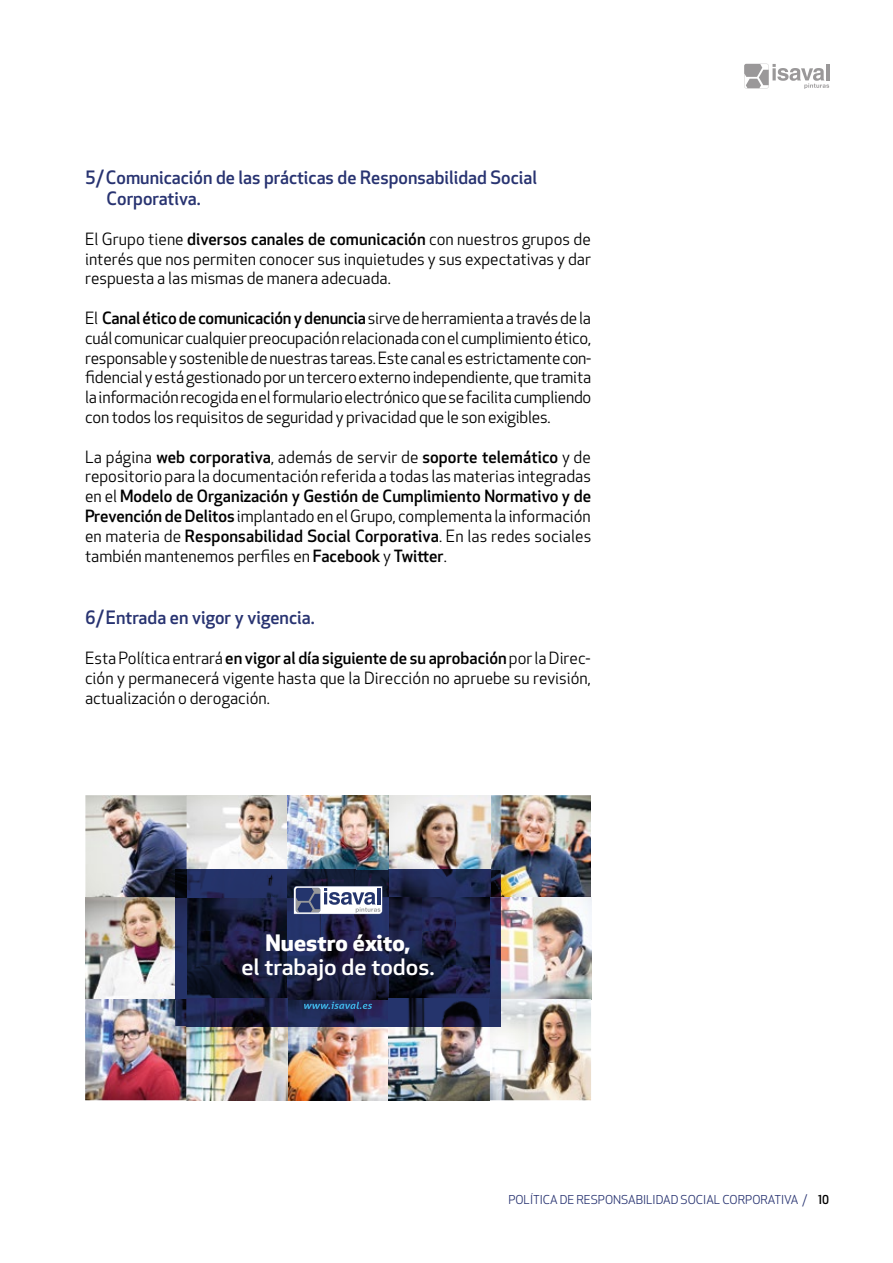
<style>
.page{position:relative;width:893px;height:1263px;background:#fff}
.page>*{position:absolute;margin:0;border:0;box-sizing:border-box;transform-origin:0 0}
.t1{font:500 22.05px "Apex New";color:#fff;scale:1.08 1}
.t2{font:700 22.05px "Apex New";color:#fff;scale:1.08 1}
.t3{font:500 18px/21.6px "Apex New";color:#283371}
.t4{font:16.5px/19.8px "Apex New";color:#000;text-align:justify}
.t5{font:12px "Apex New";color:#283371}
.s1{font-weight:500}
.s2{font-weight:500;color:#000}
</style>
<div class="page">
<svg style="left:744px;top:64px;width:85px;height:25px"></svg>
<hr style="left:826px;top:64px;width:3px;height:16px;background:#9a9899">
<img style="left:490px;top:795px;width:101px;height:102px">
<img style="left:187px;top:1026px;width:303px;height:74px">
<img style="left:85px;top:795px;width:102px;height:305px">
<img style="left:501px;top:897px;width:90px;height:102px">
<img style="left:187px;top:795px;width:303px;height:75px">
<img style="left:490px;top:999px;width:101px;height:101px">
<svg style="left:175px;top:897px;width:12px;height:102px"></svg>
<img style="left:187px;top:897px;width:303px;height:102px">
<img style="left:490px;top:870px;width:11px;height:129px">
<img style="left:175px;top:999px;width:326px;height:27px">
<img style="left:175px;top:870px;width:315px;height:27px">
<svg style="left:304px;top:1002px;width:68px;height:7px"></svg>
<svg style="left:294px;top:886px;width:88px;height:28px"></svg>
<hr style="left:377px;top:888px;width:3px;height:16px;background:#24356d">
<p class="t3" style="left:107px;top:166px;width:432px;text-indent:-22px">5/ Comunicación de las prácticas de Responsabilidad Social<br>Corporativa.</p>
<p class="t4" style="left:85px;top:229px;width:507px">El Grupo tiene <span class="s1">diversos canales de comunicación</span> con nuestros grupos de interés que nos permiten conocer sus inquietudes y sus expectativas y dar respuesta a las mismas de manera adecuada.</p>
<p class="t4" style="left:85px;top:308px;width:508px">El <span class="s1">Canal ético de comunicación y denuncia</span> sirve de herramienta a través de la cuál comunicar cualquier preocupación relacionada con el cumplimiento ético, responsable y sostenible de nuestras tareas. Este canal es estrictamente con&shy;fidencial y está gestionado por un tercero externo independiente, que tramita la información recogida en el formulario electrónico que se facilita cumpliendo con todos los requisitos de seguridad y privacidad que le son exigibles.</p>
<p class="t4" style="left:85px;top:447px;width:508px">La página <span class="s1">web corporativa</span>, además de servir de <span class="s1">soporte telemático</span> y de repositorio para la documentación referida a todas las materias integradas en el <span class="s1">Modelo de Organización y Gestión de Cumplimiento Normativo y de Prevención de Delitos</span> implantado en el Grupo, complementa la información en materia de <span class="s1">Responsabilidad Social Corporativa</span>. En las redes sociales también mantenemos perfiles en <span class="s1">Facebook</span> y <span class="s1">Twitter</span>.</p>
<p class="t3" style="left:85px;top:607px;width:231px">6/ Entrada en vigor y vigencia.</p>
<p class="t4" style="left:85px;top:648px;width:507px">Esta Política entrará <span class="s1">en vigor al día siguiente de su aprobación</span> por la Direc&shy;ción y permanecerá vigente hasta que la Dirección no apruebe su revisión, actualización o derogación.</p>
<h1 class="t2" style="left:266px;top:927px;width:136px">Nuestro éxito,</h1>
<h1 class="t1" style="left:241px;top:952px;width:180px">el trabajo de todos.</h1>
<p class="t5" style="left:508px;top:1192px;width:322px">POLÍTICA DE RESPONSABILIDAD SOCIAL CORPORATIVA / <span class="s2">10</span></p>
</div>
